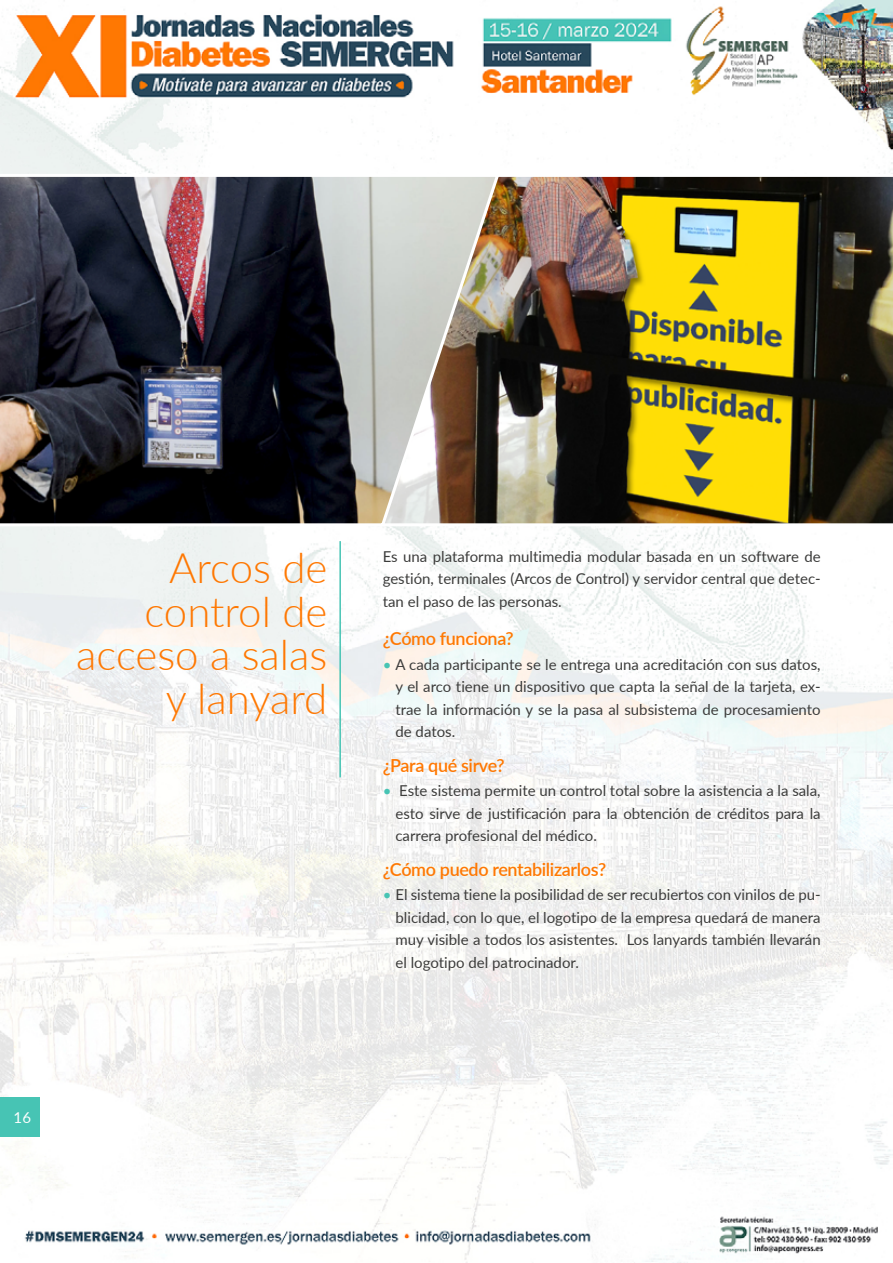
<style>
.page{position:relative;width:893px;height:1263px;background:#fff}
.page>*{position:absolute;margin:0;border:0;box-sizing:border-box;transform-origin:0 0}
.t1{font:300 42px/43.5px "Lato";color:#ff7802;text-align:right}
.t2{font:600 18px "Lato";letter-spacing:-.02em;color:#ff7802}
.t3{font:15px/22.5px "Lato";color:#3c3c3b;text-align:justify}
.t4{font:15px "Lato";color:#fff}
.s1{color:#47c4b4}
</style>
<div class="page">
<img style="left:0;top:0;width:893px;height:1263px">
<div style="left:0;top:1097px;width:40px;height:39px;background:#47c4b4"></div>
<img style="left:502px;top:174px;width:391px;height:352px">
<hr style="left:339px;top:541px;width:2px;height:236px;background:#47c4b4">
<img style="left:0;top:172px;width:502px;height:356px">
<h1 class="t1" style="left:76px;top:545px;width:253px">Arcos de control de acceso a salas y lanyard</h1>
<p class="t3" style="left:383px;top:544px;width:439px">Es una plataforma multimedia modular basada en un software de gestión, terminales (Arcos de Control) y servidor central que detec&shy;tan el paso de las personas.</p>
<p class="t2" style="left:383px;top:626px;width:133px">¿Cómo funciona?</p>
<p class="t3" style="left:395px;top:653px;width:427px;text-indent:-13px"><span class="s1">•</span> A cada participante se le entrega una acreditación con sus datos, y el arco tiene un dispositivo que capta la señal de la tarjeta, ex&shy;trae la información y se la pasa al subsistema de procesamiento de datos.</p>
<p class="t2" style="left:383px;top:752px;width:123px">¿Para qué sirve?</p>
<p class="t3" style="left:395px;top:779px;width:427px;text-indent:-13px"><span class="s1">•</span> Este sistema permite un control total sobre la asistencia a la sala, esto sirve de justificación para la obtención de créditos para la carrera profesional del médico.</p>
<p class="t2" style="left:383px;top:856px;width:225px">¿Cómo puedo rentabilizarlos?</p>
<p class="t3" style="left:395px;top:883px;width:427px;text-indent:-13px"><span class="s1">•</span> El sistema tiene la posibilidad de ser recubiertos con vinilos de pu&shy;blicidad, con lo que, el logotipo de la empresa quedará de manera muy visible a todos los asistentes. Los lanyards también llevarán el logotipo del patrocinador.</p>
<p class="t4" style="left:14px;top:1107px;width:19px">16</p>
</div>
